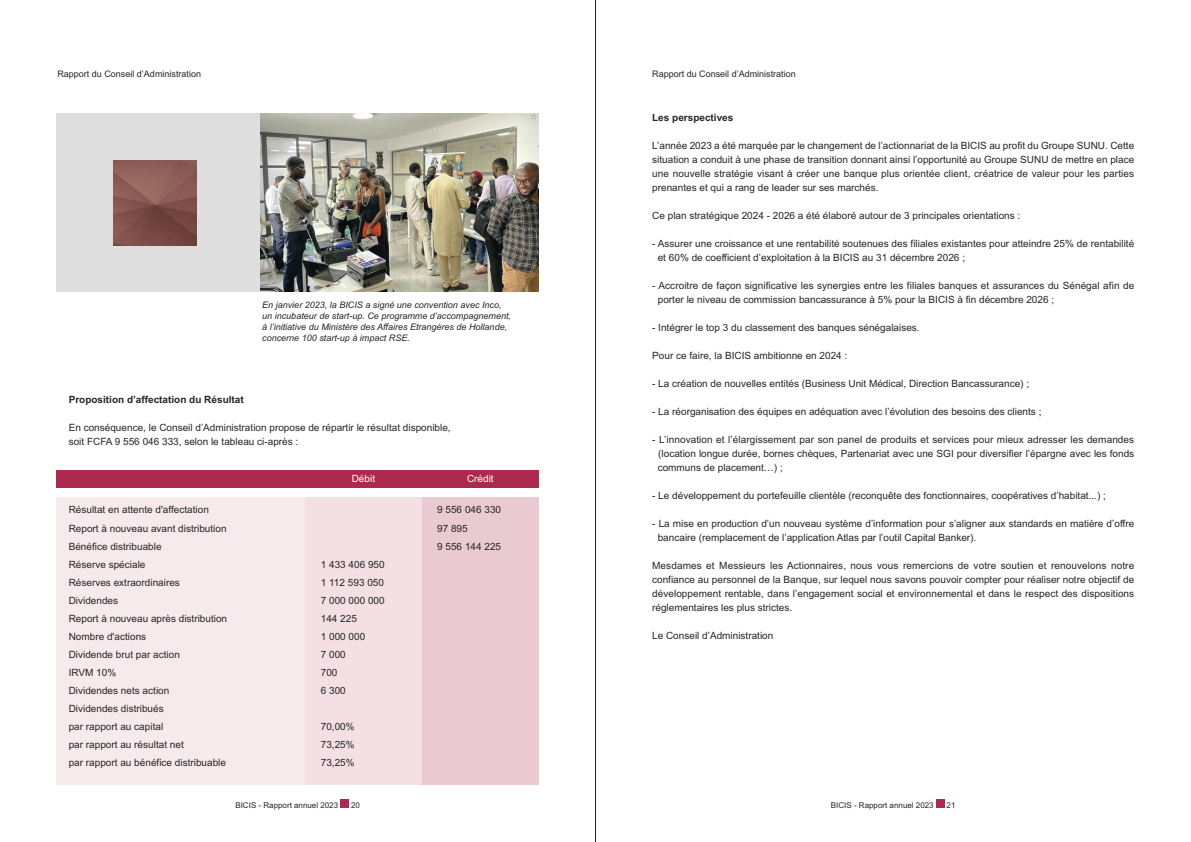
<style>
.page{position:relative;width:1191px;height:842px;background:#fff}
.page>*{position:absolute;margin:0;border:0;box-sizing:border-box;transform-origin:0 0}
.t1{font:10px/14px "Arial";color:#272526}
.t2{font:700 10px "Arial";color:#272526}
.t3{font:10px "Arial";color:#fff}
.t4{font:italic 9px/10.8px "Arial";color:#272526}
.t5{font:9px "Arial";color:#272526}
.t6{font:8px "Arial";color:#272526}
</style>
<div class="page">
<div style="left:57px;top:497px;width:481px;height:288px;background:#f7eaed"></div>
<div style="left:340px;top:799px;width:9px;height:9px;background:#ac2a4d"></div>
<div style="left:936px;top:799px;width:8px;height:9px;background:#ac2a4d"></div>
<div style="left:57px;top:113px;width:481px;height:179px;background:#dfdede"></div>
<img style="left:260px;top:113px;width:278px;height:179px">
<img style="left:113px;top:160px;width:84px;height:85px">
<div style="left:56px;top:470px;width:482px;height:17px;background:#ac2a4d"></div>
<div style="left:305px;top:497px;width:117px;height:288px;background:#f3dfe4"></div>
<div style="left:422px;top:497px;width:116px;height:288px;background:#eacad2"></div>
<hr style="left:595px;top:0;width:1px;height:842px;background:#272526">
<p class="t5" style="left:57px;top:69px;width:145px">Rapport du Conseil d’Administration</p>
<p class="t5" style="left:652px;top:69px;width:145px">Rapport du Conseil d’Administration</p>
<p class="t4" style="left:262px;top:300px;width:250px">En janvier 2023, la BICIS a signé une convention avec Inco, un incubateur de start-up. Ce programme d’accompagnement, à l’initiative du Ministère des Affaires Etrangères de Hollande, concerne 100 start-up à impact RSE.</p>
<p class="t2" style="left:69px;top:393px;width:177px">Proposition d’affectation du Résultat</p>
<p class="t1" style="left:69px;top:420px;width:383px">En conséquence, le Conseil d’Administration propose de répartir le résultat disponible, soit FCFA 9 556 046 333, selon le tableau ci-après :</p>
<p class="t3" style="left:352px;top:473px;width:25px">Débit</p>
<p class="t3" style="left:467px;top:473px;width:28px">Crédit</p>
<p class="t1" style="left:69px;top:503px;width:142px">Résultat en attente d'affectation</p>
<p class="t1" style="left:437px;top:503px;width:65px">9 556 046 330</p>
<p class="t1" style="left:69px;top:521px;width:159px">Report à nouveau avant distribution</p>
<p class="t1" style="left:437px;top:521px;width:32px">97 895</p>
<p class="t1" style="left:69px;top:539px;width:94px">Bénéfice distribuable</p>
<p class="t1" style="left:437px;top:539px;width:65px">9 556 144 225</p>
<p class="t1" style="left:69px;top:557px;width:78px">Réserve spéciale</p>
<p class="t1" style="left:321px;top:557px;width:65px">1 433 406 950</p>
<p class="t1" style="left:69px;top:575px;width:113px">Réserves extraordinaires</p>
<p class="t1" style="left:321px;top:575px;width:65px">1 112 593 050</p>
<p class="t1" style="left:69px;top:593px;width:51px">Dividendes</p>
<p class="t1" style="left:321px;top:593px;width:65px">7 000 000 000</p>
<p class="t1" style="left:69px;top:611px;width:160px">Report à nouveau après distribution</p>
<p class="t1" style="left:321px;top:611px;width:38px">144 225</p>
<p class="t1" style="left:69px;top:629px;width:79px">Nombre d'actions</p>
<p class="t1" style="left:321px;top:629px;width:46px">1 000 000</p>
<p class="t1" style="left:69px;top:647px;width:113px">Dividende brut par action</p>
<p class="t1" style="left:321px;top:647px;width:27px">7 000</p>
<p class="t1" style="left:69px;top:665px;width:49px">IRVM 10%</p>
<p class="t1" style="left:321px;top:665px;width:18px">700</p>
<p class="t1" style="left:69px;top:683px;width:102px">Dividendes nets action</p>
<p class="t1" style="left:321px;top:683px;width:27px">6 300</p>
<p class="t1" style="left:69px;top:699px;width:97px;line-height:18px">Dividendes distribués par rapport au capital</p>
<p class="t1" style="left:321px;top:719px;width:35px">70,00%</p>
<p class="t1" style="left:69px;top:737px;width:117px">par rapport au résultat net</p>
<p class="t1" style="left:321px;top:737px;width:35px">73,25%</p>
<p class="t1" style="left:69px;top:755px;width:159px">par rapport au bénéfice distribuable</p>
<p class="t1" style="left:321px;top:755px;width:35px">73,25%</p>
<p class="t6" style="left:235px;top:800px;width:104px">BICIS - Rapport annuel 2023</p>
<p class="t6" style="left:351px;top:800px;width:10px">20</p>
<p class="t2" style="left:652px;top:111px;width:83px">Les perspectives</p>
<p class="t1" style="left:652px;top:138px;width:483px;text-align:justify">L’année 2023 a été marquée par le changement de l’actionnariat de la BICIS au profit du Groupe SUNU. Cette situation a conduit à une phase de transition donnant ainsi l’opportunité au Groupe SUNU de mettre en place une nouvelle stratégie visant à créer une banque plus orientée client, créatrice de valeur pour les parties prenantes et qui a rang de leader sur ses marchés.</p>
<p class="t1" style="left:652px;top:208px;width:370px">Ce plan stratégique 2024 - 2026 a été élaboré autour de 3 principales orientations :</p>
<p class="t1" style="left:658px;top:236px;width:478px;text-indent:-6px">- Assurer une croissance et une rentabilité soutenues des filiales existantes pour atteindre 25% de rentabilité et 60% de coefficient d’exploitation à la BICIS au 31 décembre 2026 ;</p>
<p class="t1" style="left:658px;top:278px;width:478px;text-indent:-6px">- Accroitre de façon significative les synergies entre les filiales banques et assurances du Sénégal afin de porter le niveau de commission bancassurance à 5% pour la BICIS à fin décembre 2026 ;</p>
<p class="t1" style="left:652px;top:320px;width:269px">- Intégrer le top 3 du classement des banques sénégalaises.</p>
<p class="t1" style="left:652px;top:348px;width:197px">Pour ce faire, la BICIS ambitionne en 2024 :</p>
<p class="t1" style="left:652px;top:376px;width:378px">- La création de nouvelles entités (Business Unit Médical, Direction Bancassurance) ;</p>
<p class="t1" style="left:652px;top:404px;width:391px">- La réorganisation des équipes en adéquation avec l’évolution des besoins des clients ;</p>
<p class="t1" style="left:658px;top:432px;width:478px;text-align:justify;text-indent:-6px">- L’innovation et l’élargissement par son panel de produits et services pour mieux adresser les demandes (location longue durée, bornes chèques, Partenariat avec une SGI pour diversifier l’épargne avec les fonds communs de placement…) ;</p>
<p class="t1" style="left:652px;top:488px;width:455px">- Le développement du portefeuille clientèle (reconquête des fonctionnaires, coopératives d’habitat...) ;</p>
<p class="t1" style="left:658px;top:516px;width:478px;text-indent:-6px">- La mise en production d’un nouveau système d’information pour s’aligner aux standards en matière d’offre bancaire (remplacement de l’application Atlas par l’outil Capital Banker).</p>
<p class="t1" style="left:652px;top:558px;width:483px;text-align:justify">Mesdames et Messieurs les Actionnaires, nous vous remercions de votre soutien et renouvelons notre confiance au personnel de la Banque, sur lequel nous savons pouvoir compter pour réaliser notre objectif de développement rentable, dans l’engagement social et environnemental et dans le respect des dispositions réglementaires les plus strictes.</p>
<p class="t1" style="left:652px;top:628px;width:123px">Le Conseil d’Administration</p>
<p class="t6" style="left:831px;top:800px;width:104px">BICIS - Rapport annuel 2023</p>
<p class="t6" style="left:946px;top:800px;width:10px">21</p>
</div>
